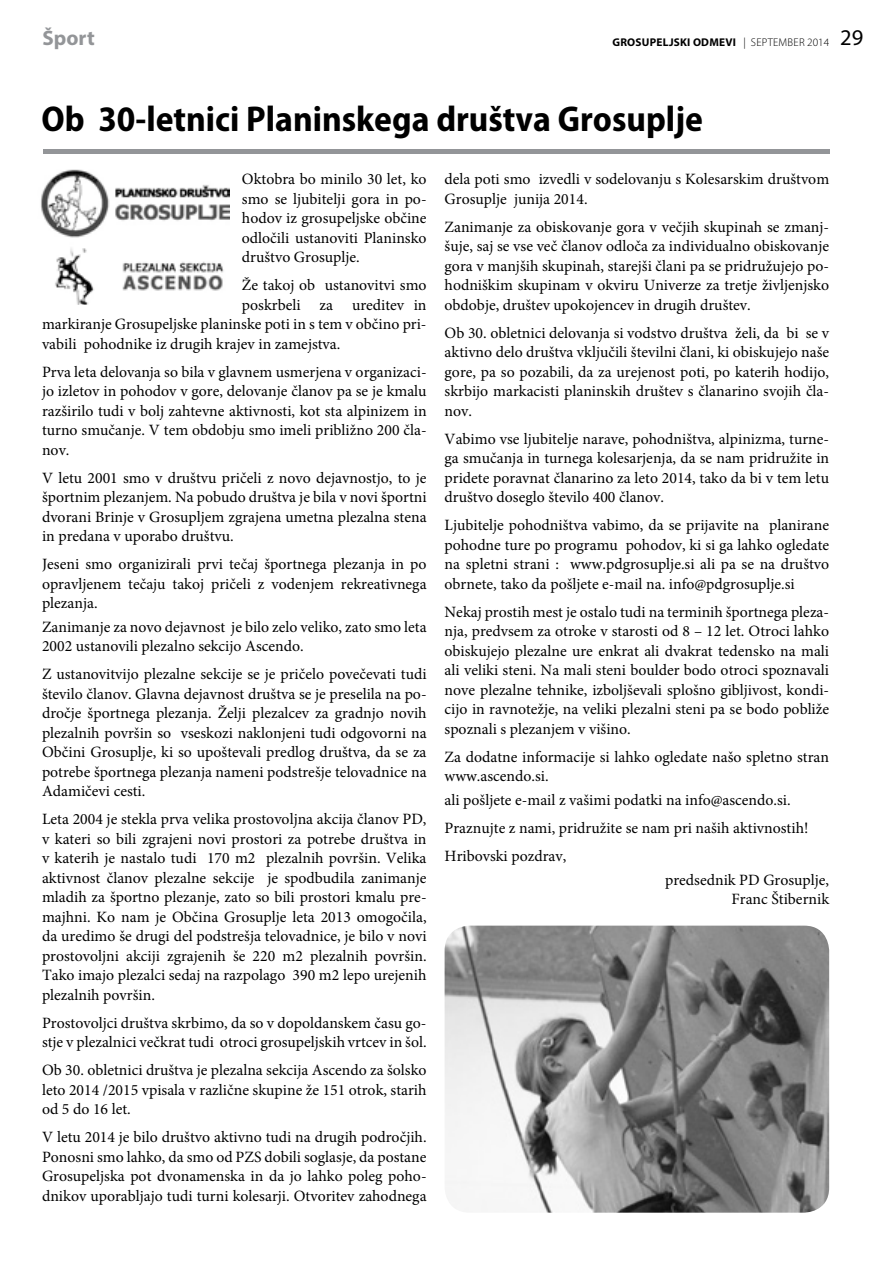
<style>
.page{position:relative;width:893px;height:1263px;background:#fff}
.page>*{position:absolute;margin:0;border:0;box-sizing:border-box;transform-origin:0 0}
.t1{font:700 semi-condensed 36px "Myriad Pro";color:#000}
.t2{font:700 21px "Myriad Pro";color:#939598}
.t3{font:15.75px/19.5px "Minion Pro";color:#000;text-align:justify}
.t4{font:700 11.25px "Myriad Pro";letter-spacing:.02em;color:#000}
.s1{font-weight:300}
.s2{font-weight:400;font-size:22.5px}
</style>
<div class="page">
<hr style="left:43px;top:149px;width:787px;height:4px;background:#939598">
<img style="left:41px;top:169px;width:188px;height:136px">
<img style="left:445px;top:926px;width:384px;height:287px">
<h2 class="t2" style="left:43px;top:24px;width:54px">Šport</h2>
<p class="t4" style="left:612px;top:34px;width:252px">GROSUPELJSKI ODMEVI <span class="s1">| SEPTEMBER 2014</span> <span class="s2">29</span></p>
<h1 class="t1" style="left:42px;top:99px;width:663px">Ob 30-letnici Planinskega društva Grosuplje</h1>
<p class="t3" style="left:242px;top:169px;width:186px">Oktobra bo minilo 30 let, ko smo se ljubitelji gora in po&shy;hodov iz grosupeljske občine odločili ustanoviti Planinsko društvo Grosuplje.</p>
<p class="t3" style="left:242px;top:275px;width:186px">Že takoj ob ustanovitvi smo</p>
<p class="t3" style="left:242px;top:295px;width:186px">poskrbeli za ureditev in</p>
<p class="t3" style="left:42px;top:314px;width:386px">markiranje Grosupeljske planinske poti in s tem v občino pri-</p>
<p class="t3" style="left:42px;top:334px;width:300px">vabili pohodnike iz drugih krajev in zamejstva.</p>
<p class="t3" style="left:42px;top:362px;width:386px">Prva leta delovanja so bila v glavnem usmerjena v organizaci&shy;jo izletov in pohodov v gore, delovanje članov pa se je kmalu razširilo tudi v bolj zahtevne aktivnosti, kot sta alpinizem in turno smučanje. V tem obdobju smo imeli približno 200 čla&shy;nov.</p>
<p class="t3" style="left:42px;top:468px;width:386px">V letu 2001 smo v društvu pričeli z novo dejavnostjo, to je športnim plezanjem. Na pobudo društva je bila v novi športni dvorani Brinje v Grosupljem zgrajena umetna plezalna stena in predana v uporabo društvu.</p>
<p class="t3" style="left:42px;top:554px;width:386px">Jeseni smo organizirali prvi tečaj športnega plezanja in po opravljenem tečaju takoj pričeli z vodenjem rekreativnega plezanja.</p>
<p class="t3" style="left:42px;top:617px;width:386px">Zanimanje za novo dejavnost je bilo zelo veliko, zato smo leta<br>2002 ustanovili plezalno sekcijo Ascendo.</p>
<p class="t3" style="left:42px;top:665px;width:386px">Z ustanovitvijo plezalne sekcije se je pričelo povečevati tudi število članov. Glavna dejavnost društva se je preselila na po&shy;dročje športnega plezanja. Želji plezalcev za gradnjo novih plezalnih površin so vseskozi naklonjeni tudi odgovorni na Občini Grosuplje, ki so upoštevali predlog društva, da se za potrebe športnega plezanja nameni podstrešje telovadnice na Adamičevi cesti.</p>
<p class="t3" style="left:42px;top:810px;width:386px">Leta 2004 je stekla prva velika prostovoljna akcija članov PD, v kateri so bili zgrajeni novi prostori za potrebe društva in v katerih je nastalo tudi 170 m2 plezalnih površin. Velika aktivnost članov plezalne sekcije je spodbudila zanimanje mladih za športno plezanje, zato so bili prostori kmalu pre&shy;majhni. Ko nam je Občina Grosuplje leta 2013 omogočila, da uredimo še drugi del podstrešja telovadnice, je bilo v novi prostovoljni akciji zgrajenih še 220 m2 plezalnih površin.<br>Tako imajo plezalci sedaj na razpolago 390 m2 lepo urejenih plezalnih površin.</p>
<p class="t3" style="left:42px;top:1013px;width:386px">Prostovoljci društva skrbimo, da so v dopoldanskem času go&shy;stje v plezalnici večkrat tudi otroci grosupeljskih vrtcev in šol.</p>
<p class="t3" style="left:42px;top:1061px;width:386px">Ob 30. obletnici društva je plezalna sekcija Ascendo za šolsko leto 2014 /2015 vpisala v različne skupine že 151 otrok, starih od 5 do 16 let.</p>
<p class="t3" style="left:42px;top:1128px;width:386px">V letu 2014 je bilo društvo aktivno tudi na drugih področjih.<br>Ponosni smo lahko, da smo od PZS dobili soglasje, da postane Grosupeljska pot dvonamenska in da jo lahko poleg poho&shy;dnikov uporabljajo tudi turni kolesarji. Otvoritev zahodnega</p>
<p class="t3" style="left:445px;top:169px;width:386px">dela poti smo izvedli v sodelovanju s Kolesarskim društvom<br>Grosuplje junija 2014.</p>
<p class="t3" style="left:445px;top:217px;width:386px">Zanimanje za obiskovanje gora v večjih skupinah se zmanj&shy;šuje, saj se vse več članov odloča za individualno obiskovanje gora v manjših skupinah, starejši člani pa se pridružujejo po&shy;hodniškim skupinam v okviru Univerze za tretje življenjsko obdobje, društev upokojencev in drugih društev.</p>
<p class="t3" style="left:445px;top:323px;width:386px">Ob 30. obletnici delovanja si vodstvo društva želi, da bi se v aktivno delo društva vključili številni člani, ki obiskujejo naše gore, pa so pozabili, da za urejenost poti, po katerih hodijo, skrbijo markacisti planinskih društev s članarino svojih čla&shy;nov.</p>
<p class="t3" style="left:445px;top:429px;width:386px">Vabimo vse ljubitelje narave, pohodništva, alpinizma, turne&shy;ga smučanja in turnega kolesarjenja, da se nam pridružite in pridete poravnat članarino za leto 2014, tako da bi v tem letu društvo doseglo število 400 članov.</p>
<p class="t3" style="left:445px;top:515px;width:386px">Ljubitelje pohodništva vabimo, da se prijavite na planirane pohodne ture po programu pohodov, ki si ga lahko ogledate na spletni strani : www.pdgrosuplje.si ali pa se na društvo obrnete, tako da pošljete e-mail na. info@pdgrosuplje.si</p>
<p class="t3" style="left:445px;top:602px;width:386px">Nekaj prostih mest je ostalo tudi na terminih športnega pleza&shy;nja, predvsem za otroke v starosti od 8 – 12 let. Otroci lahko obiskujejo plezalne ure enkrat ali dvakrat tedensko na mali ali veliki steni. Na mali steni boulder bodo otroci spoznavali nove plezalne tehnike, izboljševali splošno gibljivost, kondi&shy;cijo in ravnotežje, na veliki plezalni steni pa se bodo pobliže spoznali s plezanjem v višino.</p>
<p class="t3" style="left:445px;top:747px;width:386px">Za dodatne informacije si lahko ogledate našo spletno stran www.ascendo.si.</p>
<p class="t3" style="left:445px;top:786px;width:365px;line-height:28px;text-align:left">ali pošljete e-mail z vašimi podatki na info@ascendo.si.<br>Praznujte z nami, pridružite se nam pri naših aktivnostih!<br>Hribovski pozdrav,</p>
<p class="t3" style="left:665px;top:870px;width:165px;text-align:right">predsednik PD Grosuplje,<br>Franc Štibernik</p>
</div>
